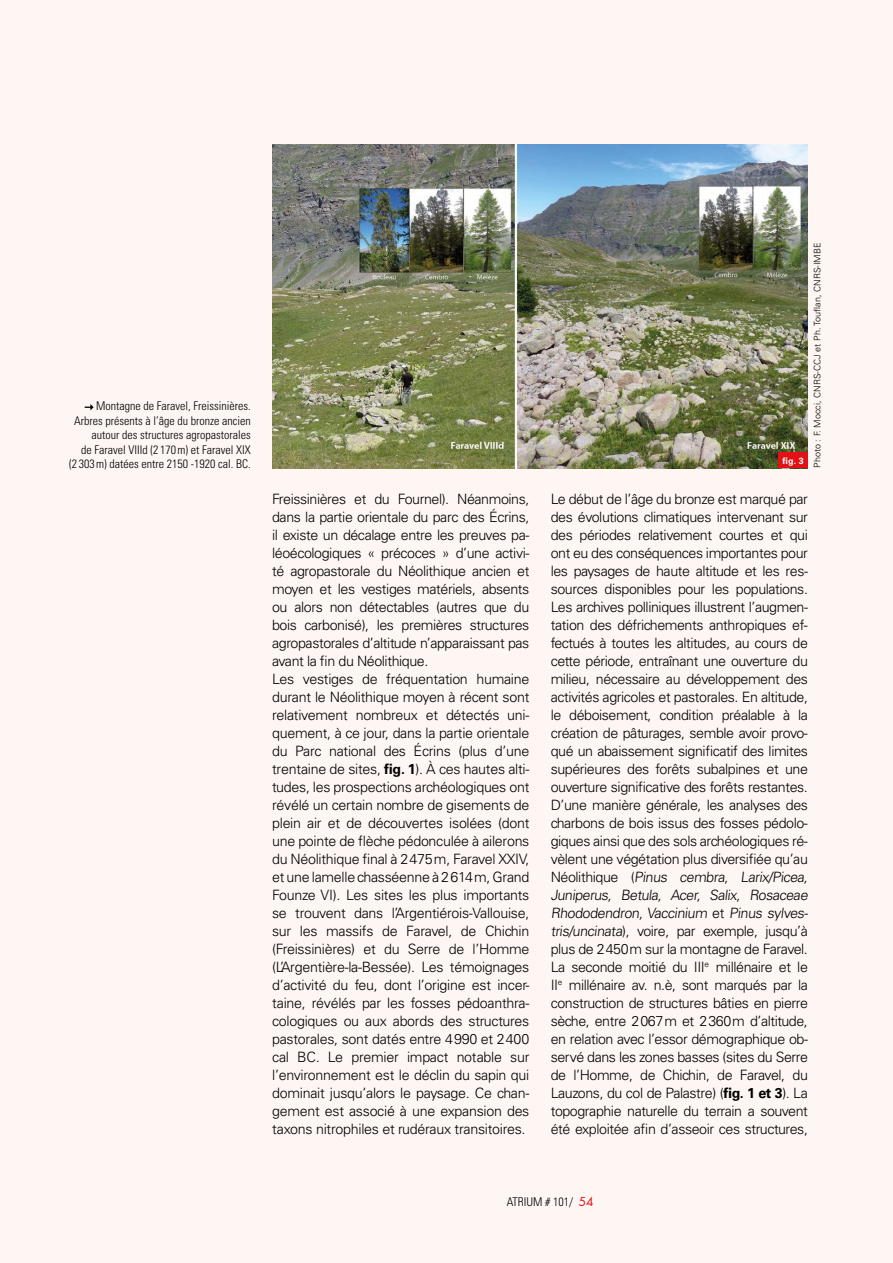
<style>
.page{position:relative;width:893px;height:1263px;background:#fef6f2}
.page>*{position:absolute;margin:0;border:0;box-sizing:border-box;transform-origin:0 0}
.t1{font:300 14.25px/18px "Univers";letter-spacing:-.03em;color:#000}
.t2{font:300 condensed 12px/14.4px "Univers";color:#000;text-align:right}
.t3{font:300 9px "Univers";letter-spacing:.01em;color:#000}
.t4{font:700 9px "Univers";color:#fff}
.s1{font-weight:700}
.s2{font-family:"Futura";font-weight:400;font-stretch:normal;color:#e11116}
</style>
<div class="page">
<img style="left:272px;top:144px;width:536px;height:324px">
<div style="left:778px;top:453px;width:30px;height:15px;background:#e11116"></div>
<svg style="left:85px;top:404px;width:9px;height:6px"></svg>
<p class="t2" style="left:69px;top:399px;width:183px">Montagne de Faravel, Freissinières.<br>Arbres présents à l’âge du bronze ancien autour des structures agropastorales<br>de Faravel VIIId (2 170m) et Faravel XIX<br>(2 303m) datées entre 2150 -1920 cal. BC.</p>
<p class="t4" style="left:782px;top:455px;width:23px">fig. 3</p>
<p class="t3" style="left:812px;top:468px;width:227px;rotate:-90deg">Photo : F. Mocci, CNRS-CCJ et Ph. Touflan, CNRS-IMBE</p>
<p class="t1" style="left:272px;top:490px;width:259px">Freissinières et du Fournel). Néanmoins, dans la partie orientale du parc des Écrins, il existe un décalage entre les preuves pa&shy;léoécologiques « précoces » d’une activi&shy;té agropastorale du Néolithique ancien et moyen et les vestiges matériels, absents ou alors non détectables (autres que du bois carbonisé), les premières structures agropastorales d’altitude n’apparaissant pas avant la fin du Néolithique.<br>Les vestiges de fréquentation humaine durant le Néolithique moyen à récent sont relativement nombreux et détectés uni&shy;quement, à ce jour, dans la partie orientale du Parc national des Écrins (plus d’une trentaine de sites, <span class="s1">fig. 1</span>). À ces hautes alti&shy;tudes, les prospections archéologiques ont révélé un certain nombre de gisements de plein air et de découvertes isolées (dont une pointe de flèche pédonculée à ailerons du Néolithique final à 2475m, Faravel XXIV, et une lamelle chasséenne à 2614m, Grand Founze VI). Les sites les plus importants se trouvent dans l’Argentiérois-Vallouise, sur les massifs de Faravel, de Chichin (Freissinières) et du Serre de l’Homme (L’Argentière-la-Bessée). Les témoignages d’activité du feu, dont l’origine est incer&shy;taine, révélés par les fosses pédoanthra&shy;cologiques ou aux abords des structures pastorales, sont datés entre 4990 et 2400 cal BC. Le premier impact notable sur l’environnement est le déclin du sapin qui dominait jusqu’alors le paysage. Ce chan&shy;gement est associé à une expansion des taxons nitrophiles et rudéraux transitoires.</p>
<p class="t1" style="left:551px;top:490px;width:261px">Le début de l’âge du bronze est marqué par des évolutions climatiques intervenant sur des périodes relativement courtes et qui ont eu des conséquences importantes pour les paysages de haute altitude et les res&shy;sources disponibles pour les populations.<br>Les archives polliniques illustrent l’augmen&shy;tation des défrichements anthropiques ef&shy;fectués à toutes les altitudes, au cours de cette période, entraînant une ouverture du milieu, nécessaire au développement des activités agricoles et pastorales. En altitude, le déboisement, condition préalable à la création de pâturages, semble avoir provo&shy;qué un abaissement significatif des limites supérieures des forêts subalpines et une ouverture significative des forêts restantes.<br>D’une manière générale, les analyses des charbons de bois issus des fosses pédolo&shy;giques ainsi que des sols archéologiques ré&shy;vèlent une végétation plus diversifiée qu’au Néolithique (Pinus cembra, Larix/Picea, Juniperus, Betula, Acer, Salix, Rosaceae Rhododendron, Vaccinium et Pinus sylves&shy;tris/uncinata), voire, par exemple, jusqu’à plus de 2450m sur la montagne de Faravel.<br>La seconde moitié du III<sup>e</sup> millénaire et le II<sup>e</sup> millénaire av. n.è, sont marqués par la construction de structures bâties en pierre sèche, entre 2067m et 2360m d’altitude, en relation avec l’essor démographique ob&shy;servé dans les zones basses (sites du Serre de l’Homme, de Chichin, de Faravel, du Lauzons, du col de Palastre) (<span class="s1">fig. 1 et 3</span>). La topographie naturelle du terrain a souvent été exploitée afin d’asseoir ces structures,</p>
<p class="t2" style="left:507px;top:1195px;width:88px">ATRIUM # 101/ <span class="s2">54</span></p>
</div>
